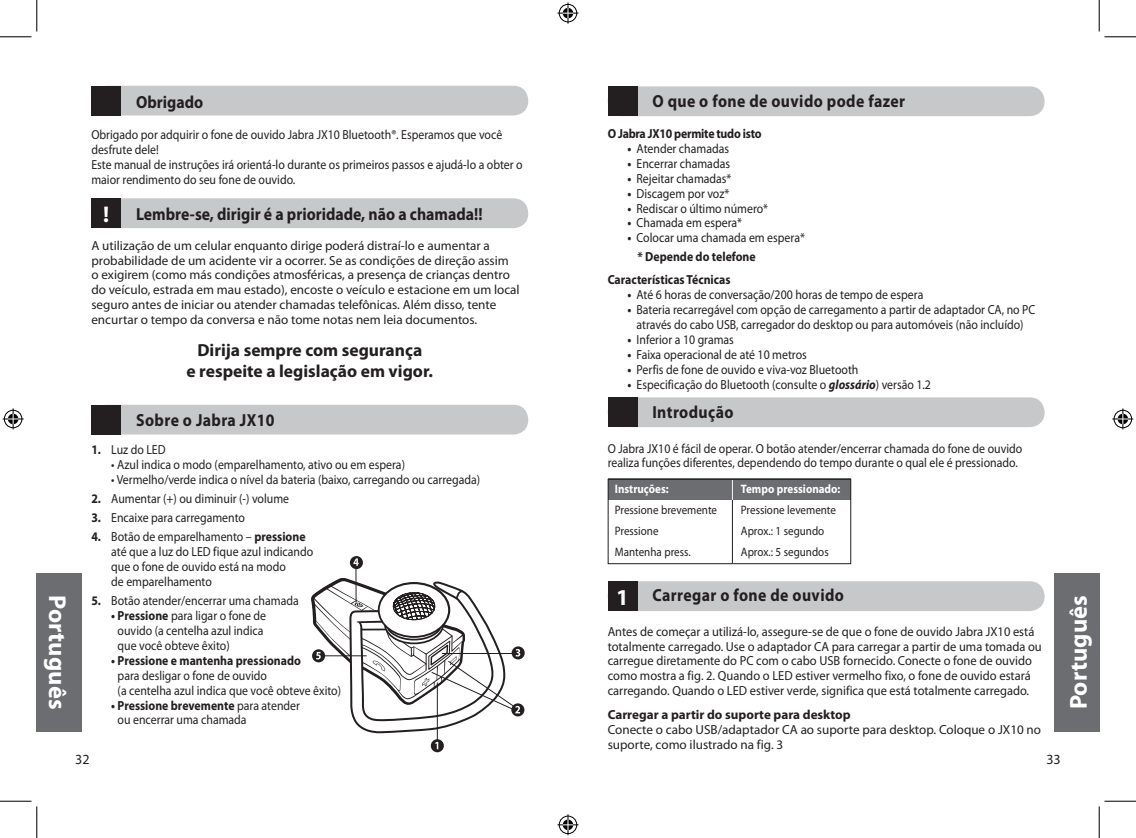
<style>
.page{position:relative;width:1136px;height:838px;background:#fff}
.page>*{position:absolute;margin:0;border:0;box-sizing:border-box;transform-origin:0 0}
.t1{font:700 24.5px "Myriad Pro";letter-spacing:.005em;color:#fff}
.t2{font:700 22.75px "Myriad Pro";color:#fff}
.t3{font:700 17.5px "Myriad Pro";letter-spacing:.025em;color:#231f20;scale:.9 1}
.t4{font:700 17.5px/21px "Myriad Pro";color:#231f20;text-align:center}
.t5{font:700 17.5px "Myriad Pro";color:#231f20;scale:.9 1}
.t6{font:14px "Myriad Pro";color:#231f20}
.t7{font:13.12px/14.9px "Myriad Pro";color:#231f20;scale:.9 1}
.t8{font:13.12px/14.9px "Myriad Pro";color:#231f20}
.t9{font:13.12px/14.9px "Myriad Pro";color:#231f20;scale:.95 1}
.t10{font:700 13.12px "Myriad Pro";color:#231f20;scale:.9 1}
.t11{font:700 13.12px "Myriad Pro";color:#231f20}
.t12{font:700 13.12px "Myriad Pro";letter-spacing:-.02em;color:#231f20;scale:.9 1}
.t13{font:12.25px "Myriad Pro";color:#231f20;scale:.9 1}
.t14{font:700 12.25px "Myriad Pro";color:#fff;scale:.9 1}
.s1{font-weight:700}
.s2{font-weight:700;font-style:italic}
</style>
<div class="page">
<div style="left:37px;top:572px;width:44px;height:159px;background:#6c6d70"></div>
<div style="left:1054px;top:572px;width:44px;height:159px;background:#6c6d70"></div>
<div style="left:91px;top:405px;width:437px;height:29px;background:#c7c8ca;border-radius:15px"></div>
<div style="left:91px;top:405px;width:30px;height:29px;background:#231f20"></div>
<div style="left:91px;top:198px;width:437px;height:30px;background:#c7c8ca;border-radius:15px"></div>
<div style="left:91px;top:198px;width:30px;height:30px;background:#231f20"></div>
<div style="left:91px;top:86px;width:437px;height:29px;background:#c7c8ca;border-radius:15px"></div>
<div style="left:91px;top:86px;width:30px;height:29px;background:#231f20"></div>
<hr style="left:355px;top:568px;width:1px;height:34px;background:#231f20">
<hr style="left:437px;top:682px;width:1px;height:59px;background:#231f20">
<div style="left:511px;top:703px;width:13px;height:13px;background:#231f20;border-radius:50%"></div>
<svg style="left:430px;top:739px;width:14px;height:13px"></svg>
<svg style="left:435px;top:741px;width:3px;height:8px"></svg>
<div style="left:511px;top:646px;width:13px;height:13px;background:#231f20;border-radius:50%"></div>
<svg style="left:311px;top:578px;width:209px;height:155px"></svg>
<div style="left:350px;top:556px;width:13px;height:13px;background:#231f20;border-radius:50%"></div>
<svg style="left:353px;top:558px;width:5px;height:7px"></svg>
<div style="left:607px;top:86px;width:437px;height:30px;background:#c7c8ca;border-radius:15px"></div>
<div style="left:607px;top:86px;width:30px;height:30px;background:#231f20"></div>
<div style="left:607px;top:581px;width:437px;height:30px;background:#c7c8ca;border-radius:15px"></div>
<div style="left:607px;top:581px;width:30px;height:30px;background:#231f20"></div>
<div style="left:607px;top:397px;width:437px;height:30px;background:#c7c8ca;border-radius:15px"></div>
<div style="left:607px;top:397px;width:30px;height:30px;background:#231f20"></div>
<div style="left:607px;top:478px;width:243px;height:22px;background:#6c6d70"></div>
<hr style="left:731px;top:479px;width:1px;height:84px;background:#231f20">
<svg style="left:731px;top:481px;width:1px;height:19px"></svg>
<div style="left:607px;top:479px;width:243px;height:85px;border:1px solid #231f20"></div>
<hr style="left:0;top:36px;width:32px;height:1px;background:#000">
<hr style="left:1104px;top:36px;width:31px;height:1px;background:#000">
<hr style="left:0;top:800px;width:32px;height:1px;background:#000">
<hr style="left:1104px;top:800px;width:31px;height:1px;background:#000">
<hr style="left:36px;top:0;width:1px;height:32px;background:#000">
<hr style="left:36px;top:806px;width:1px;height:31px;background:#000">
<hr style="left:1098px;top:0;width:1px;height:32px;background:#000">
<hr style="left:1098px;top:806px;width:1px;height:31px;background:#000">
<svg style="left:557px;top:3px;width:21px;height:21px"></svg>
<svg style="left:557px;top:814px;width:21px;height:21px"></svg>
<svg style="left:3px;top:408px;width:21px;height:21px"></svg>
<svg style="left:1112px;top:408px;width:20px;height:21px"></svg>
<h1 class="t1" style="left:73px;top:595px;width:116px;rotate:90deg">Português</h1>
<h3 class="t5" style="left:136px;top:90px;width:76px">Obrigado</h3>
<p class="t7" style="left:91px;top:127px;width:480px">Obrigado por adquirir o fone de ouvido Jabra JX1 0 Bluetooth®. Esperamos que você desfrute dele!<br>Este manual de instruções irá orientá-lo durante os primeiros passos e ajudá-lo a obter o maior rendimento do seu fone de ouvido.</p>
<h3 class="t5" style="left:136px;top:202px;width:386px">Lembre-se, dirigir é a prioridade, não a chamada!!</h3>
<p class="t8" style="left:91px;top:237px;width:430px">A utilização de um celular enquanto dirige poderá distraí-lo e aumentar a probabilidade de um acidente vir a ocorrer. Se as condições de direção assim<br>o exigirem (como más condições atmosféricas, a presença de crianças dentro do veículo, estrada em mau estado), encoste o veículo e estacione em um local seguro antes de iniciar ou atender chamadas telefônicas. Além disso, tente encurtar o tempo da conversa e não tome notas nem leia documentos.</p>
<h3 class="t4" style="left:186px;top:338px;width:248px">Dirija sempre com segurança<br>e respeite a legislação em vigor.</h3>
<h3 class="t3" style="left:136px;top:408px;width:155px">Sobre o Jabra JX10</h3>
<p class="t7" style="left:91px;top:442px;width:84px"><span class="s1">1.</span> Luz do LED</p>
<p class="t7" style="left:111px;top:456px;width:328px">• Azul indica o modo (emparelhamento, ativo ou em espera)</p>
<p class="t7" style="left:111px;top:471px;width:411px">• Vermelho/verde indica o nível da bateria (baixo, carregando ou carregada)</p>
<p class="t7" style="left:91px;top:491px;width:221px"><span class="s1">2.</span> Aumentar (+) ou diminuir (-) volume</p>
<p class="t7" style="left:91px;top:510px;width:172px"><span class="s1">3.</span> Encaixe para carregamento</p>
<p class="t7" style="left:111px;top:529px;width:226px;text-indent:-20px"><span class="s1">4.</span> Botão de emparelhamento – <span class="s1">pressione </span>até que a luz do LED fique azul indicando que o fone de ouvido está na modo<br>de emparelhamento</p>
<p class="t7" style="left:91px;top:593px;width:232px"><span class="s1">5.</span> Botão atender/encerrar uma chamada</p>
<p class="t7" style="left:118px;top:608px;width:166px;text-indent:-6px"><span class="s1">• Pressione</span> para ligar o fone de ouvido (a centelha azul indica que você obteve êxito)</p>
<p class="t10" style="left:111px;top:652px;width:212px">• Pressione e mantenha pressionado</p>
<p class="t7" style="left:118px;top:667px;width:250px">para desligar o fone de ouvido<br>(a centelha azul indica que você obteve êxito)</p>
<p class="t7" style="left:118px;top:697px;width:204px;text-indent:-6px"><span class="s1">• Pressione brevemente</span> para atender ou encerrar uma chamada</p>
<h2 class="t2" style="left:103px;top:199px;width:8px">!</h2>
<p class="t6" style="left:75px;top:750px;width:16px">32</p>
<h3 class="t3" style="left:652px;top:89px;width:282px">O que o fone de ouvido pode fazer</h3>
<p class="t12" style="left:607px;top:125px;width:172px">O Jabra JX10 permite tudo isto</p>
<p class="t7" style="left:627px;top:141px;width:114px"><span class="s1">•</span> Atender chamadas</p>
<p class="t7" style="left:627px;top:156px;width:115px"><span class="s1">•</span> Encerrar chamadas</p>
<p class="t7" style="left:627px;top:171px;width:117px"><span class="s1">•</span> Rejeitar chamadas*</p>
<p class="t7" style="left:627px;top:186px;width:114px"><span class="s1">•</span> Discagem por voz*</p>
<p class="t7" style="left:627px;top:200px;width:158px"><span class="s1">•</span> Rediscar o último número*</p>
<p class="t7" style="left:627px;top:215px;width:129px"><span class="s1">•</span> Chamada em espera*</p>
<p class="t7" style="left:637px;top:228px;width:187px;line-height:18.4px;text-indent:-10px"><span class="s1">•</span> Colocar uma chamada em espera* <span class="s1">* Depende do telefone</span></p>
<p class="t10" style="left:607px;top:271px;width:138px">Características Técnicas</p>
<p class="t7" style="left:627px;top:287px;width:330px"><span class="s1">•</span> Até 6 horas de conversação/200 horas de tempo de espera</p>
<p class="t7" style="left:627px;top:302px;width:454px;text-align:center"><span class="s1">•</span> Bateria recarregável com opção de carregamento a partir de adaptador CA, no PC através do cabo USB, carregador do desktop ou para automóveis (não incluído)</p>
<p class="t7" style="left:627px;top:332px;width:120px"><span class="s1">•</span> Inferior a 1 0 gramas</p>
<p class="t7" style="left:627px;top:347px;width:201px"><span class="s1">•</span> Faixa operacional de até 1 0 metros</p>
<p class="t7" style="left:627px;top:361px;width:258px"><span class="s1">•</span> Perfis de fone de ouvido e viva-voz Bluetooth</p>
<p class="t7" style="left:627px;top:376px;width:338px"><span class="s1">•</span> Especificação do Bluetooth (consulte o <span class="s2">glossário</span>) versão 1 .2</p>
<h3 class="t3" style="left:652px;top:401px;width:92px">Introdução</h3>
<p class="t7" style="left:607px;top:440px;width:462px">O Jabra JX1 0 é fácil de operar. O botão atender/encerrar chamada do fone de ouvido realiza funções diferentes, dependendo do tempo durante o qual ele é pressionado.</p>
<p class="t14" style="left:614px;top:481px;width:61px">Instruções:</p>
<p class="t14" style="left:740px;top:481px;width:112px">Tempo pressionado:</p>
<p class="t13" style="left:614px;top:502px;width:115px">Pressione brevemente</p>
<p class="t13" style="left:740px;top:502px;width:107px">Pressione levemente</p>
<p class="t13" style="left:614px;top:523px;width:50px">Pressione</p>
<p class="t13" style="left:740px;top:523px;width:94px">Aprox.: 1 segundo</p>
<p class="t13" style="left:614px;top:543px;width:86px">Mantenha press.</p>
<p class="t13" style="left:740px;top:543px;width:99px">Aprox.: 5 segundos</p>
<h3 class="t3" style="left:652px;top:584px;width:214px">Carregar o fone de ouvido</h3>
<p class="t9" style="left:607px;top:623px;width:458px">Antes de começar a utilizá-lo, assegure-se de que o fone de ouvido Jabra JX1 0 está totalmente carregado. Use o adaptador CA para carregar a partir de uma tomada ou carregue diretamente do PC com o cabo USB fornecido. Conecte o fone de ouvido como mostra a fig. 2. Quando o LED estiver vermelho fixo, o fone de ouvido estará carregando. Quando o LED estiver verde, significa que está totalmente carregado.</p>
<p class="t11" style="left:607px;top:705px;width:244px">Carregar a partir do suporte para desktop</p>
<p class="t8" style="left:607px;top:721px;width:435px">Conecte o cabo USB/adaptador CA ao suporte para desktop. Coloque o JX1 0 no suporte, como ilustrado na fig. 3</p>
<h2 class="t2" style="left:616px;top:582px;width:14px">1</h2>
<p class="t6" style="left:1046px;top:750px;width:16px">33</p>
<h1 class="t1" style="left:1062px;top:709px;width:116px;rotate:-90deg">Português</h1>
</div>
